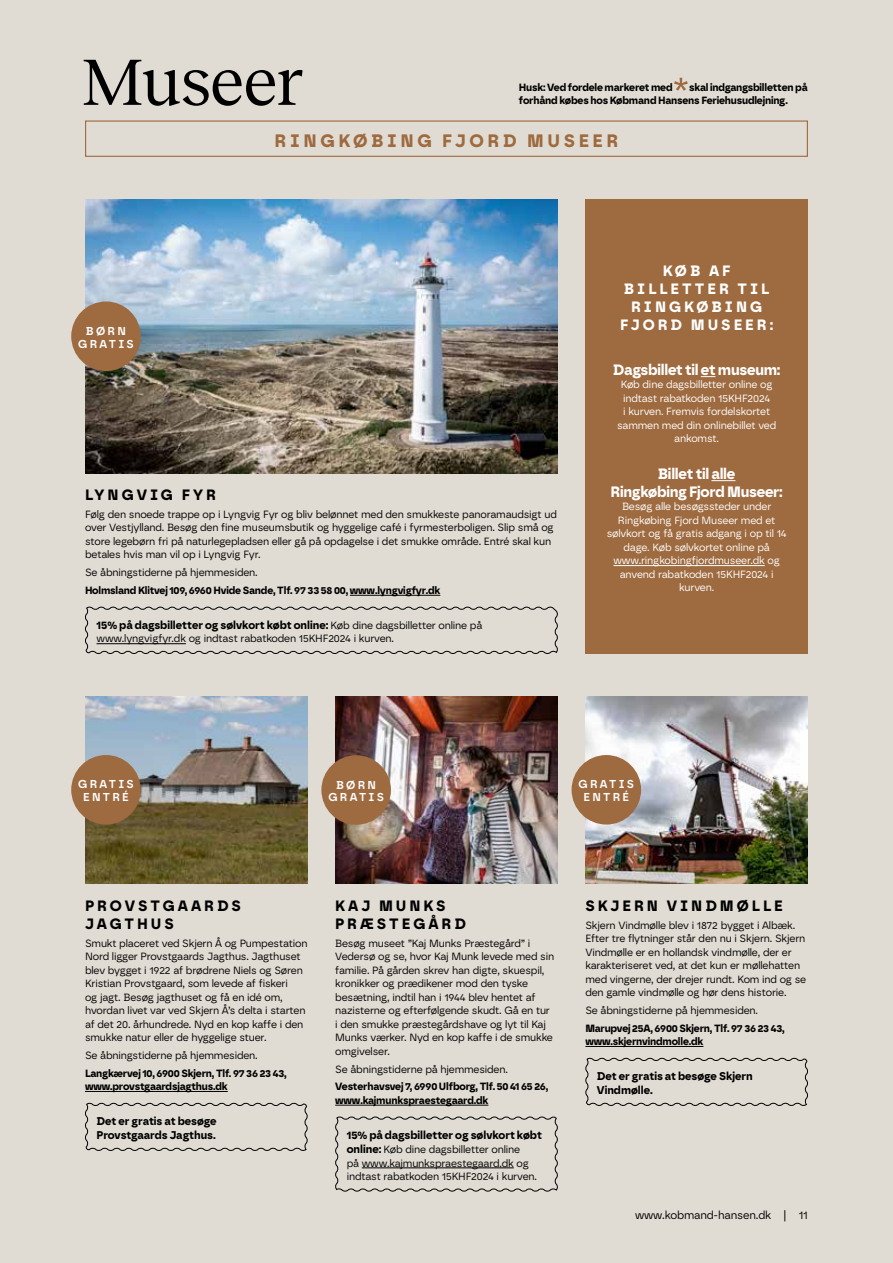
<style>
.page{position:relative;width:893px;height:1263px;background:#e1dcd3}
.page>*{position:absolute;margin:0;border:0;box-sizing:border-box;transform-origin:0 0}
.t1{font:67.5px "Reckless";color:#000}
.t2{font:700 18px "Borna";letter-spacing:.2em;color:#9e6a3f}
.t3{font:700 15px/18px "Borna";letter-spacing:.2em;color:#000}
.t4{font:700 15px/18px "Borna";letter-spacing:-.015em;color:#fff;text-align:center}
.t5{font:700 15px/18px "Borna";letter-spacing:.2em;color:#fff;text-align:center}
.t6{font:600 11.55px/12.8px "Borna";letter-spacing:.2em;color:#fff;text-align:center}
.t7{font:700 11.25px/14.2px "Borna";color:#000}
.t8{font:11.25px "Borna";letter-spacing:-.015em;color:#000}
.t9{font:10.5px/13.5px "Borna";letter-spacing:-.015em;color:#000}
.t10{font:700 10.5px/13.5px "Borna";letter-spacing:-.015em;color:#000}
.t11{font:10.5px/13.5px "Borna";letter-spacing:-.015em;color:#fff;text-align:center}
.s1{font-weight:400;font-size:10.5px}
.s2{font-weight:700;font-size:11.25px}
</style>
<div class="page">
<img style="left:335px;top:696px;width:223px;height:187px">
<hr style="left:335px;top:1105px;width:153px;height:1px;background:#000">
<img style="left:85px;top:696px;width:223px;height:187px">
<hr style="left:85px;top:1091px;width:143px;height:1px;background:#000">
<svg style="left:85px;top:1102px;width:223px;height:49px"></svg>
<img style="left:585px;top:696px;width:223px;height:187px">
<hr style="left:585px;top:1046px;width:118px;height:1px;background:#000">
<svg style="left:585px;top:1057px;width:223px;height:49px"></svg>
<div style="left:572px;top:755px;width:69px;height:69px;background:#9e6a3f;border-radius:50%"></div>
<div style="left:71px;top:755px;width:70px;height:69px;background:#9e6a3f;border-radius:50%"></div>
<img style="left:85px;top:199px;width:473px;height:274px">
<hr style="left:350px;top:595px;width:90px;height:1px;background:#000">
<svg style="left:674px;top:78px;width:14px;height:13px"></svg>
<div style="left:71px;top:301px;width:70px;height:70px;background:#9e6a3f;border-radius:50%"></div>
<div style="left:321px;top:755px;width:70px;height:70px;background:#9e6a3f;border-radius:50%"></div>
<svg style="left:85px;top:606px;width:473px;height:48px"></svg>
<svg style="left:335px;top:1116px;width:223px;height:76px"></svg>
<div style="left:85px;top:120px;width:723px;height:37px;border:1px solid #9e6a3f"></div>
<div style="left:585px;top:199px;width:223px;height:455px;background:#9e6a3f"></div>
<svg style="left:701px;top:376px;width:14px;height:1px"></svg>
<svg style="left:711px;top:480px;width:24px;height:1px"></svg>
<hr style="left:613px;top:565px;width:152px;height:1px;background:#fff">
<h1 class="t1" style="left:82px;top:33px;width:223px">Museer</h1>
<p class="t10" style="left:519px;top:80px;width:290px;text-indent:170px">skal indgangsbilletten på forhånd købes hos Købmand Hansens Feriehusudlejning.</p>
<p class="t10" style="left:519px;top:80px;width:155px">Husk: Ved fordele markeret med</p>
<h2 class="t2" style="left:275px;top:130px;width:345px">RINGKØBING FJORD MUSEER</h2>
<p class="t6" style="left:78px;top:324px;width:57px">BØRN<br>GRATIS</p>
<h3 class="t3" style="left:85px;top:486px;width:132px">LYNGVIG FYR</h3>
<p class="t9" style="left:85px;top:507px;width:473px">Følg den snoede trappe op i Lyngvig Fyr og bliv belønnet med den smukkeste panoramaudsigt ud over Vestjylland. Besøg den fine museumsbutik og hyggelige café i fyrmesterboligen. Slip små og store legebørn fri på naturlegepladsen eller gå på opdagelse i det smukke område. Entré skal kun betales hvis man vil op i Lyngvig Fyr.</p>
<p class="t9" style="left:85px;top:566px;width:174px">Se åbningstiderne på hjemmesiden.</p>
<p class="t10" style="left:85px;top:583px;width:357px">Holmsland Klitvej 109, 6960 Hvide Sande, Tlf. 97 33 58 00, www.lyngvigfyr.dk</p>
<p class="t7" style="left:97px;top:618px;width:387px">15% på dagsbilletter og sølvkort købt online: <span class="s1">Køb dine dagsbilletter online på</span></p>
<p class="t9" style="left:97px;top:632px;width:299px">www.lyngvigfyr.dk og indtast rabatkoden 15KHF2024 i kurven.</p>
<h3 class="t5" style="left:620px;top:262px;width:155px">KØB AF<br>BILLETTER TIL<br>RINGKØBING<br>FJORD MUSEER:</h3>
<h3 class="t4" style="left:613px;top:360px;width:169px">Dagsbillet til et museum:</h3>
<p class="t11" style="left:617px;top:378px;width:161px">Køb dine dagsbilletter online og indtast rabatkoden 15KHF2024<br>i kurven. Fremvis fordelskortet sammen med din onlinebillet ved ankomst.</p>
<h3 class="t4" style="left:610px;top:464px;width:174px">Billet til alle<br>Ringkøbing Fjord Museer:</h3>
<p class="t11" style="left:607px;top:500px;width:181px">Besøg alle besøgssteder under<br>Ringkøbing Fjord Museer med et sølvkort og få gratis adgang i op til 14 dage. Køb sølvkortet online på www.ringkobingfjordmuseer.dk og anvend rabatkoden 15KHF2024 i kurven.</p>
<p class="t6" style="left:78px;top:778px;width:57px">GRATIS<br>ENTRÉ</p>
<p class="t6" style="left:328px;top:778px;width:57px">BØRN<br>GRATIS</p>
<p class="t6" style="left:578px;top:778px;width:57px">GRATIS<br>ENTRÉ</p>
<h3 class="t3" style="left:85px;top:896px;width:157px">PROVSTGAARDS<br>JAGTHUS</h3>
<p class="t9" style="left:85px;top:936px;width:224px">Smukt placeret ved Skjern Å og Pumpestation Nord ligger Provstgaards Jagthus. Jagthuset blev bygget i 1922 af brødrene Niels og Søren Kristian Provstgaard, som levede af fiskeri<br>og jagt. Besøg jagthuset og få en idé om, hvordan livet var ved Skjern Å’s delta i starten af det 20. århundrede. Nyd en kop kaffe i den smukke natur eller de hyggelige stuer.</p>
<p class="t9" style="left:85px;top:1048px;width:174px">Se åbningstiderne på hjemmesiden.</p>
<p class="t10" style="left:85px;top:1066px;width:203px">Langkærvej 10, 6900 Skjern, Tlf. 97 36 23 43, www.provstgaardsjagthus.dk</p>
<p class="t7" style="left:97px;top:1114px;width:122px">Det er gratis at besøge<br>Provstgaards Jagthus.</p>
<h3 class="t3" style="left:335px;top:897px;width:132px">KAJ MUNKS<br>PRÆSTEGÅRD</h3>
<p class="t9" style="left:335px;top:936px;width:221px">Besøg museet ”Kaj Munks Præstegård” i Vedersø og se, hvor Kaj Munk levede med sin familie. På gården skrev han digte, skuespil, kronikker og prædikener mod den tyske besætning, indtil han i 1944 blev hentet af nazisterne og efterfølgende skudt. Gå en tur i den smukke præstegårdshave og lyt til Kaj Munks værker. Nyd en kop kaffe i de smukke omgivelser.</p>
<p class="t9" style="left:335px;top:1062px;width:174px">Se åbningstiderne på hjemmesiden.</p>
<p class="t10" style="left:335px;top:1080px;width:215px">Vesterhavsvej 7, 6990 Ulfborg, Tlf. 50 41 65 26, www.kajmunkspraestegaard.dk</p>
<p class="t7" style="left:347px;top:1128px;width:197px">15% på dagsbilletter og sølvkort købt</p>
<p class="t9" style="left:347px;top:1142px;width:192px"><span class="s2">online:</span> Køb dine dagsbilletter online<br>på www.kajmunkspraestegaard.dk og indtast rabatkoden 15KHF2024 i kurven.</p>
<h3 class="t3" style="left:585px;top:896px;width:199px">SKJERN VINDMØLLE</h3>
<p class="t9" style="left:585px;top:918px;width:222px">Skjern Vindmølle blev i 1872 bygget i Albæk.<br>Efter tre flytninger står den nu i Skjern. Skjern Vindmølle er en hollandsk vindmølle, der er karakteriseret ved, at det kun er møllehatten med vingerne, der drejer rundt. Kom ind og se den gamle vindmølle og hør dens historie.</p>
<p class="t9" style="left:585px;top:1003px;width:174px">Se åbningstiderne på hjemmesiden.</p>
<p class="t10" style="left:585px;top:1021px;width:201px">Marupvej 25A, 6900 Skjern, Tlf. 97 36 23 43, www.skjernvindmolle.dk</p>
<p class="t7" style="left:597px;top:1069px;width:157px">Det er gratis at besøge Skjern<br>Vindmølle.</p>
<p class="t8" style="left:635px;top:1208px;width:174px">www.kobmand-hansen.dk | 11</p>
</div>
